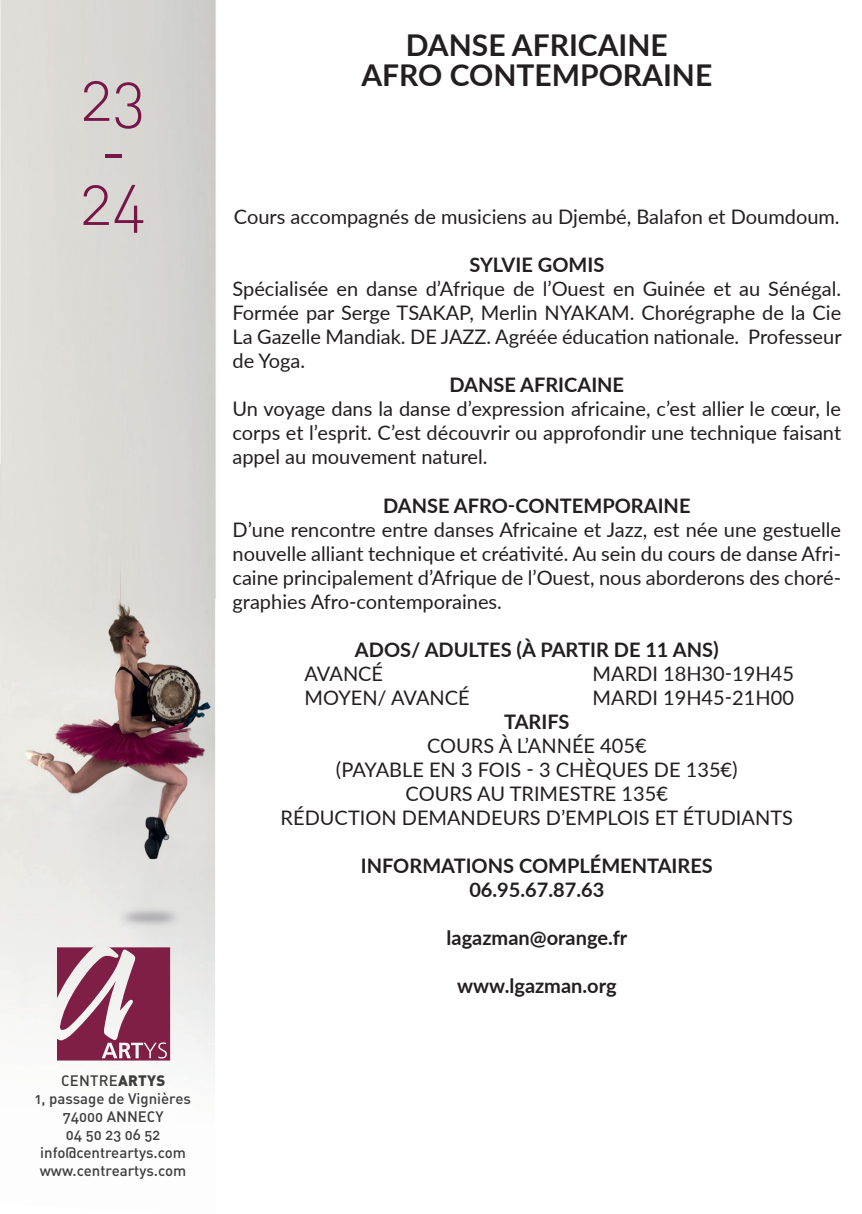
<style>
.page{position:relative;width:862px;height:1214px;background:#fff}
.page>*{position:absolute;margin:0;border:0;box-sizing:border-box;transform-origin:0 0}
.t1{font:64px "DIN Light Alternate";color:#771648}
.t2{font:700 30px "Lato";color:#231f20}
.t3{font:20px/24px "Lato";color:#231f20;text-align:justify}
.t4{font:700 20px "Lato";color:#231f20}
.t5{font:15px "DIN Medium Alternate";color:#3e3e3f}
.s1{font-family:"DIN";font-weight:900}
</style>
<div class="page">
<img style="left:0;top:0;width:216px;height:1067px">
<svg style="left:57px;top:947px;width:113px;height:113px;background:#9d5773"></svg>
<p class="t1" style="left:81px;top:58px;width:65px">23</p>
<p class="t1" style="left:100px;top:110px;width:29px">-</p>
<p class="t1" style="left:81px;top:162px;width:66px">24</p>
<p class="t5" style="left:61px;top:1070px;width:106px">CENTRE<span class="s1">ARTYS</span></p>
<p class="t5" style="left:35px;top:1088px;width:157px">1, passage de Vignières</p>
<p class="t5" style="left:63px;top:1106px;width:102px">74000 ANNECY</p>
<p class="t5" style="left:66px;top:1124px;width:96px">04 50 23 06 52</p>
<p class="t5" style="left:40px;top:1142px;width:147px">info@centreartys.com</p>
<p class="t5" style="left:40px;top:1160px;width:148px">www.centreartys.com</p>
<p class="t2" style="left:406px;top:23px;width:263px">DANSE AFRICAINE</p>
<p class="t2" style="left:361px;top:53px;width:352px">AFRO CONTEMPORAINE</p>
<p class="t3" style="left:234px;top:204px;width:607px">Cours accompagnés de musiciens au Djembé, Balafon et Doumdoum.</p>
<p class="t4" style="left:469px;top:250px;width:136px">SYLVIE GOMIS</p>
<p class="t3" style="left:232px;top:276px;width:610px">Spécialisée en danse d’Afrique de l’Ouest en Guinée et au Sénégal.<br>Formée par Serge TSAKAP, Merlin NYAKAM. Chorégraphe de la Cie La Gazelle Mandiak. DE JAZZ. Agréée éducation nationale. Professeur de Yoga.</p>
<p class="t4" style="left:449px;top:370px;width:176px">DANSE AFRICAINE</p>
<p class="t3" style="left:232px;top:396px;width:610px">Un voyage dans la danse d’expression africaine, c’est allier le cœur, le corps et l’esprit. C’est découvrir ou approfondir une technique faisant appel au mouvement naturel.</p>
<p class="t4" style="left:383px;top:490px;width:309px">DANSE AFRO-CONTEMPORAINE</p>
<p class="t3" style="left:232px;top:516px;width:610px">D’une rencontre entre danses Africaine et Jazz, est née une gestuelle nouvelle alliant technique et créativité. Au sein du cours de danse Afri&shy;caine principalement d’Afrique de l’Ouest, nous aborderons des choré&shy;graphies Afro-contemporaines.</p>
<p class="t4" style="left:355px;top:634px;width:365px">ADOS/ ADULTES (À PARTIR DE 11 ANS)</p>
<p class="t3" style="left:304px;top:660px;width:80px">AVANCÉ</p>
<p class="t3" style="left:592px;top:660px;width:203px">MARDI 18H30-19H45</p>
<p class="t3" style="left:304px;top:684px;width:167px">MOYEN/ AVANCÉ</p>
<p class="t3" style="left:592px;top:684px;width:203px">MARDI 19H45-21H00</p>
<p class="t4" style="left:504px;top:706px;width:67px">TARIFS</p>
<p class="t3" style="left:427px;top:732px;width:221px">COURS À L’ANNÉE 405€</p>
<p class="t3" style="left:336px;top:756px;width:403px">(PAYABLE EN 3 FOIS - 3 CHÈQUES DE 135€)</p>
<p class="t3" style="left:405px;top:780px;width:264px">COURS AU TRIMESTRE 135€</p>
<p class="t3" style="left:281px;top:804px;width:514px">RÉDUCTION DEMANDEURS D’EMPLOIS ET ÉTUDIANTS</p>
<p class="t4" style="left:361px;top:850px;width:354px">INFORMATIONS COMPLÉMENTAIRES</p>
<p class="t4" style="left:469px;top:874px;width:136px">06.95.67.87.63</p>
<p class="t4" style="left:447px;top:922px;width:182px">lagazman@orange.fr</p>
<p class="t4" style="left:457px;top:970px;width:161px">www.lgazman.org</p>
</div>
